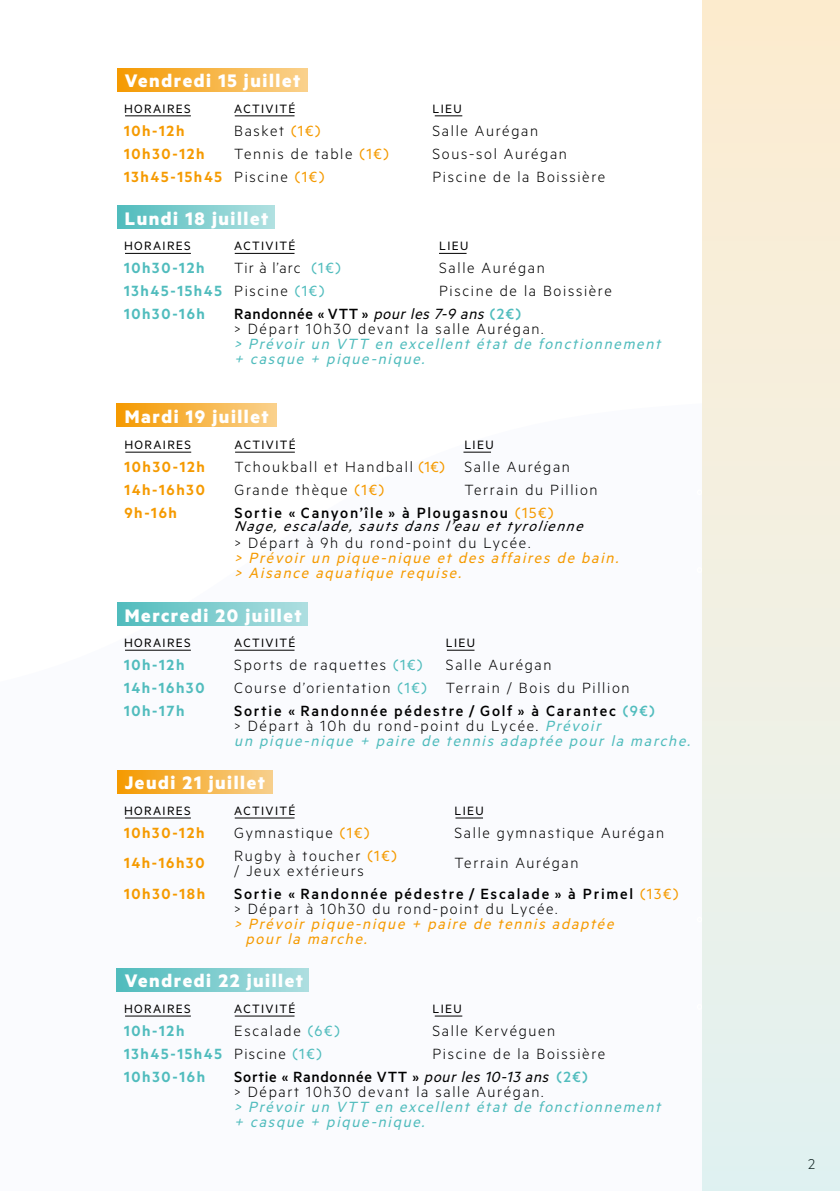
<style>
.page{position:relative;width:840px;height:1191px;background:#fff}
.page>*{position:absolute;margin:0;border:0;box-sizing:border-box;transform-origin:0 0}
.t1{font:700 20.4px "Metric";letter-spacing:.075em;color:#fff}
.t2{font:300 16.6px/15.2px "Metric";letter-spacing:.1em;color:#000}
.t3{font:italic 16.6px/15.2px "Metric";color:#50bcbd}
.t4{font:italic 16.6px/15.2px "Metric";color:#f59a00}
.t5{font:500 16.6px/15.2px "Metric";letter-spacing:.1em;color:#000}
.t6{font:600 16.6px "Metric";letter-spacing:.1em;color:#50bcbd}
.t7{font:600 16.6px "Metric";letter-spacing:.1em;color:#f59a00}
.t8{font:italic 16px "Metric";color:#000}
.t9{font:300 16px "Metric";color:#000}
.t10{font:13.6px "Metric";letter-spacing:.1em;color:#000}
.s1{font-weight:400;color:#f59a00}
.s2{font-weight:300;color:#000}
.s3{font-weight:400}
.s4{font-weight:400;color:#50bcbd}
.s5{font-weight:500}
.s6{font-weight:400;font-style:italic}
.s7{font-weight:500;color:#50bcbd}
.s8{font-weight:500;font-style:normal;color:#000}
.s9{font-weight:500;font-style:normal}
.s10{font-weight:300;font-style:normal;color:#000}
.s11{font-weight:300}
</style>
<div class="page">
<hr style="left:701px;top:403px;width:1px;height:788px;background:#50bcbd">
<div style="left:117px;top:205px;width:157px;height:24px;background:linear-gradient(to right,#50bcbd,#b1e1e1)"></div>
<hr style="left:125px;top:253px;width:66px;height:1px;background:#000">
<hr style="left:235px;top:253px;width:59px;height:1px;background:#000">
<svg style="left:439px;top:253px;width:27px;height:1px"></svg>
<div style="left:117px;top:602px;width:190px;height:24px;background:linear-gradient(to right,#50bcbd,#addee0)"></div>
<hr style="left:125px;top:650px;width:66px;height:1px;background:#000">
<hr style="left:235px;top:650px;width:59px;height:1px;background:#000">
<svg style="left:446px;top:650px;width:28px;height:1px"></svg>
<div style="left:117px;top:68px;width:191px;height:24px;background:linear-gradient(to right,#f59a01,#fad28e)"></div>
<hr style="left:125px;top:115px;width:66px;height:1px;background:#000">
<hr style="left:235px;top:115px;width:59px;height:1px;background:#000">
<svg style="left:434px;top:115px;width:28px;height:1px"></svg>
<div style="left:117px;top:770px;width:155px;height:24px;background:linear-gradient(to right,#f59a00,#f7cf8c)"></div>
<hr style="left:125px;top:817px;width:66px;height:1px;background:#000">
<hr style="left:235px;top:817px;width:59px;height:1px;background:#000">
<svg style="left:455px;top:817px;width:27px;height:1px"></svg>
<div style="left:702px;top:0;width:137px;height:1191px;background:linear-gradient(to bottom,#feecd0,#e2f2f2)"></div>
<div style="left:117px;top:403px;width:160px;height:24px;background:linear-gradient(to right,#f59a01,#fad18d)"></div>
<hr style="left:125px;top:452px;width:66px;height:1px;background:#000">
<hr style="left:235px;top:452px;width:60px;height:1px;background:#000">
<svg style="left:463px;top:452px;width:27px;height:1px"></svg>
<div style="left:117px;top:968px;width:192px;height:23px;background:linear-gradient(to right,#50bcbd,#addee0)"></div>
<hr style="left:125px;top:1015px;width:66px;height:1px;background:#000">
<hr style="left:235px;top:1015px;width:59px;height:1px;background:#000">
<svg style="left:434px;top:1015px;width:28px;height:1px"></svg>
<p class="t1" style="left:125px;top:68px;width:177px">Vendredi 15 juillet</p>
<p class="t10" style="left:124px;top:101px;width:68px">HORAIRES</p>
<p class="t10" style="left:234px;top:101px;width:63px">ACTIVITÉ</p>
<p class="t10" style="left:432px;top:101px;width:31px">LIEU</p>
<p class="t7" style="left:124px;top:121px;width:62px">10h-12h</p>
<p class="t2" style="left:234px;top:122px;width:88px">Basket <span class="s1">(1€)</span></p>
<p class="t2" style="left:432px;top:122px;width:107px">Salle Aurégan</p>
<p class="t7" style="left:124px;top:143px;width:82px">10h30-12h</p>
<p class="t2" style="left:234px;top:145px;width:156px">Tennis de table <span class="s1">(1€)</span></p>
<p class="t2" style="left:432px;top:145px;width:136px">Sous-sol Aurégan</p>
<p class="t7" style="left:124px;top:166px;width:202px">13h45-15h45 <span class="s2">Piscine</span> <span class="s3">(1€)</span></p>
<p class="t2" style="left:432px;top:168px;width:174px">Piscine de la Boissière</p>
<p class="t1" style="left:125px;top:206px;width:145px">Lundi 18 juillet</p>
<p class="t10" style="left:124px;top:238px;width:68px">HORAIRES</p>
<p class="t10" style="left:234px;top:238px;width:63px">ACTIVITÉ</p>
<p class="t10" style="left:439px;top:238px;width:31px">LIEU</p>
<p class="t6" style="left:124px;top:258px;width:82px">10h30-12h</p>
<p class="t2" style="left:234px;top:260px;width:108px">Tir à l’arc <span class="s4">(1€)</span></p>
<p class="t2" style="left:439px;top:260px;width:107px">Salle Aurégan</p>
<p class="t6" style="left:124px;top:281px;width:202px">13h45-15h45 <span class="s2">Piscine</span> <span class="s3">(1€)</span></p>
<p class="t2" style="left:439px;top:283px;width:174px">Piscine de la Boissière</p>
<p class="t6" style="left:124px;top:304px;width:82px">10h30-16h</p>
<p class="t2" style="left:234px;top:305px;width:311px"><span class="s5">Randonnée « VTT »</span> <span class="s6">pour les 7-9 ans</span><span class="s7">(2€)<br></span>&gt; Départ 10h30 devant la salle Aurégan.</p>
<p class="t3" style="left:234px;top:336px;width:431px">&gt; Prévoir un VTT en excellent état de fonctionnement + casque + pique-nique.</p>
<p class="t1" style="left:125px;top:404px;width:145px">Mardi 19 juillet</p>
<p class="t10" style="left:124px;top:437px;width:68px">HORAIRES</p>
<p class="t10" style="left:234px;top:437px;width:63px">ACTIVITÉ</p>
<p class="t10" style="left:464px;top:437px;width:31px">LIEU</p>
<p class="t7" style="left:124px;top:457px;width:82px">10h30-12h</p>
<p class="t2" style="left:234px;top:458px;width:337px">Tchoukball et Handball <span class="s1">(1€)</span> Salle Aurégan</p>
<p class="t7" style="left:124px;top:480px;width:82px">14h-16h30</p>
<p class="t2" style="left:234px;top:481px;width:151px">Grande thèque <span class="s1">(1€)</span></p>
<p class="t2" style="left:464px;top:481px;width:135px">Terrain du Pillion</p>
<p class="t7" style="left:124px;top:503px;width:54px">9h-16h</p>
<p class="t5" style="left:234px;top:504px;width:320px">Sortie « Canyon’île » à Plougasnou <span class="s1">(15€)</span></p>
<p class="t8" style="left:234px;top:516px;width:355px">Nage,escalade,sautsdansl’eau ettyrolienne</p>
<p class="t2" style="left:234px;top:534px;width:297px">&gt; Départ à 9h du rond-point du Lycée.</p>
<p class="t4" style="left:234px;top:550px;width:389px">&gt; Prévoir un pique-nique et des affaires de bain. &gt; Aisance aquatique requise.</p>
<p class="t1" style="left:125px;top:602px;width:178px">Mercredi 20 juillet</p>
<p class="t10" style="left:124px;top:635px;width:68px">HORAIRES</p>
<p class="t10" style="left:234px;top:635px;width:63px">ACTIVITÉ</p>
<p class="t10" style="left:445px;top:635px;width:31px">LIEU</p>
<p class="t6" style="left:124px;top:655px;width:62px">10h-12h</p>
<p class="t2" style="left:234px;top:656px;width:190px">Sports de raquettes <span class="s4">(1€)</span></p>
<p class="t2" style="left:445px;top:656px;width:107px">Salle Aurégan</p>
<p class="t6" style="left:124px;top:678px;width:82px">14h-16h30</p>
<p class="t2" style="left:234px;top:679px;width:396px">Course d’orientation <span class="s4">(1€)</span> Terrain / Bois du Pillion</p>
<p class="t6" style="left:124px;top:701px;width:62px">10h-17h</p>
<p class="t3" style="left:234px;top:702px;width:461px"><span class="s8">Sortie « Randonnée pédestre / Golf » à Carantec</span> <span class="s9">(9€)<br></span><span class="s10">&gt; Départ à 10h du rond-point du Lycée.</span> Prévoir<br>un pique-nique + paire de tennis adaptée pour la marche.</p>
<p class="t1" style="left:125px;top:770px;width:141px">Jeudi 21 juillet</p>
<p class="t10" style="left:124px;top:802px;width:68px">HORAIRES</p>
<p class="t10" style="left:234px;top:802px;width:63px">ACTIVITÉ</p>
<p class="t10" style="left:454px;top:802px;width:31px">LIEU</p>
<p class="t7" style="left:124px;top:823px;width:82px">10h30-12h</p>
<p class="t2" style="left:234px;top:824px;width:137px">Gymnastique <span class="s1">(1€)</span></p>
<p class="t2" style="left:454px;top:824px;width:211px">Salle gymnastique Aurégan</p>
<p class="t7" style="left:124px;top:853px;width:82px">14h-16h30</p>
<p class="t2" style="left:234px;top:847px;width:164px">Rugby à toucher <span class="s1">(1€) </span>/ Jeux extérieurs</p>
<p class="t2" style="left:454px;top:855px;width:125px">Terrain Aurégan</p>
<p class="t7" style="left:124px;top:883px;width:82px">10h30-18h</p>
<p class="t5" style="left:234px;top:885px;width:445px">Sortie « Randonnée pédestre / Escalade » à Primel <span class="s1">(13€) </span><span class="s11">&gt; Départ à 10h30 du rond-point du Lycée.</span></p>
<p class="t4" style="left:245px;top:915px;width:373px;text-indent:-11px">&gt; Prévoir pique-nique + paire de tennis adaptée pour la marche.</p>
<p class="t1" style="left:125px;top:968px;width:179px">Vendredi 22 juillet</p>
<p class="t10" style="left:124px;top:1000px;width:68px">HORAIRES</p>
<p class="t10" style="left:234px;top:1000px;width:63px">ACTIVITÉ</p>
<p class="t10" style="left:432px;top:1000px;width:31px">LIEU</p>
<p class="t6" style="left:124px;top:1020px;width:62px">10h-12h</p>
<p class="t2" style="left:234px;top:1022px;width:107px">Escalade <span class="s4">(6€)</span></p>
<p class="t2" style="left:432px;top:1022px;width:124px">Salle Kervéguen</p>
<p class="t6" style="left:124px;top:1043px;width:199px">13h45-15h45 <span class="s2">Piscine</span> <span class="s3">(1€)</span></p>
<p class="t2" style="left:432px;top:1045px;width:174px">Piscine de la Boissière</p>
<p class="t6" style="left:124px;top:1066px;width:82px">10h30-16h</p>
<p class="t2" style="left:234px;top:1068px;width:355px"><span class="s5">Sortie « Randonnée VTT »</span> <span class="s6">pour les 10-13 ans</span> <span class="s7">(2€) </span>&gt; Départ 10h30 devant la salle Aurégan.</p>
<p class="t3" style="left:234px;top:1098px;width:431px">&gt; Prévoir un VTT en excellent état de fonctionnement + casque + pique-nique.</p>
<p class="t9" style="left:807px;top:1155px;width:9px">2</p>
</div>
